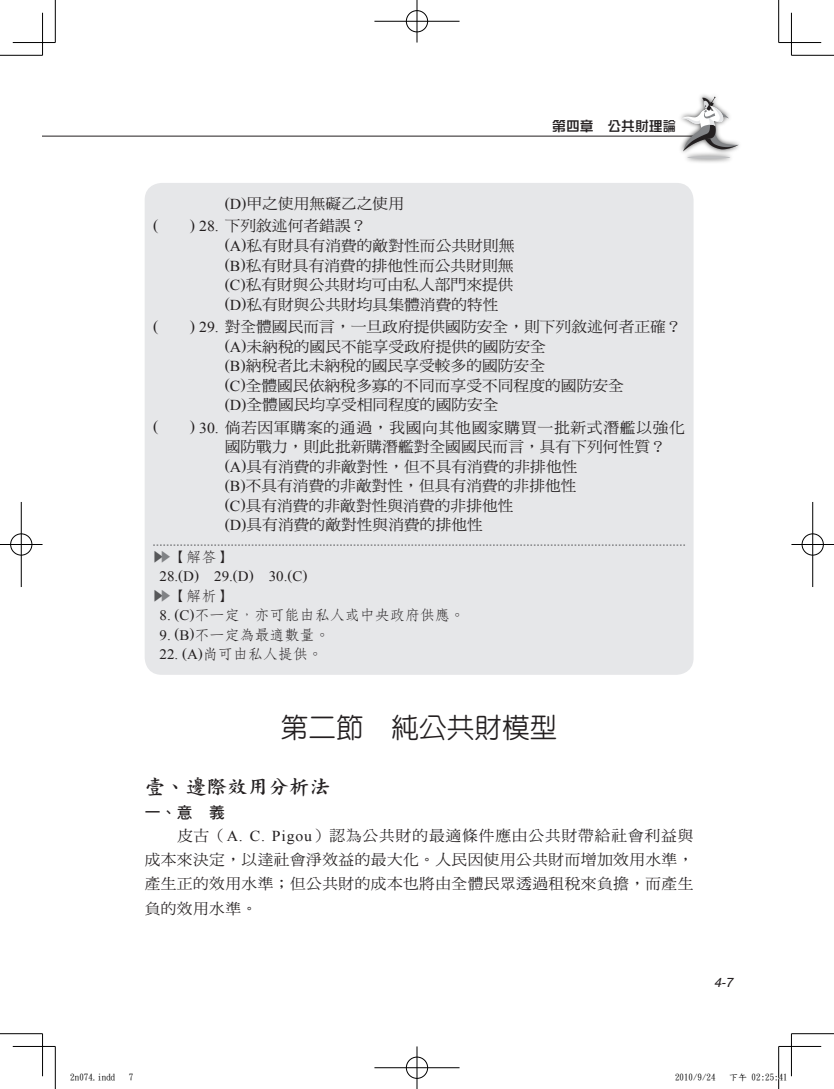
<style>
.page{position:relative;width:834px;height:1089px;background:#fff}
.page>*{position:absolute;margin:0;border:0;box-sizing:border-box;transform-origin:0 0}
.t1{font:500 27.6px "AR Yuan B5";color:#231f20}
.t2{font:20.7px "DF Kai Shu Std W7";color:#231f20}
.t3{font:15.75px "DF Hei Std W7";color:#231f20}
.t4{font:15.15px/19.5px "DF Ming Std W5";color:#231f20;scale:1.04 1}
.t5{font:15.15px "Times New Roman";color:#231f20;scale:1.04 1}
.t6{font:14.4px "DF Fang Song Std W4";color:#231f20;scale:1.04 1}
.t7{font:14.4px "Times New Roman";color:#231f20;scale:1.04 1}
.t8{font:13.8px "DF Zong Yi Std W5";color:#231f20}
.t9{font:italic 13.5px "Swiss 721 BT";color:#231f20}
.t10{font:10.8px "DF Kai Shu Std W5";color:#57585a;scale:1.25 1}
.t11{font:10.8px "DF Kai Shu Std W5";color:#808285;scale:1.25 1}
.t12{font:9px "DF Kai Shu SB Estd BF";color:#000}
.s1{font-family:"Times New Roman"}
</style>
<div class="page">
<hr style="left:43px;top:136px;width:650px;height:1px;background:#231f20">
<img style="left:674px;top:94px;width:65px;height:69px">
<svg style="left:681px;top:97px;width:57px;height:62px"></svg>
<div style="left:145px;top:183px;width:548px;height:492px;background:#e6e7e9;border-radius:17px"></div>
<svg style="left:153px;top:545px;width:532px;height:1px"></svg>
<hr style="left:0;top:55px;width:43px;height:1px;background:#000">
<hr style="left:791px;top:55px;width:42px;height:1px;background:#000">
<hr style="left:0;top:1033px;width:43px;height:1px;background:#000">
<hr style="left:791px;top:1033px;width:42px;height:1px;background:#000">
<hr style="left:55px;top:0;width:1px;height:43px;background:#000">
<hr style="left:55px;top:1046px;width:1px;height:43px;background:#000">
<hr style="left:778px;top:0;width:1px;height:43px;background:#000">
<hr style="left:778px;top:1046px;width:1px;height:43px;background:#000">
<hr style="left:13px;top:42px;width:42px;height:1px;background:#000">
<hr style="left:778px;top:42px;width:43px;height:1px;background:#000">
<hr style="left:13px;top:1046px;width:42px;height:1px;background:#000">
<hr style="left:778px;top:1046px;width:43px;height:1px;background:#000">
<hr style="left:42px;top:13px;width:1px;height:42px;background:#000">
<hr style="left:42px;top:1033px;width:1px;height:43px;background:#000">
<hr style="left:791px;top:13px;width:1px;height:42px;background:#000">
<hr style="left:791px;top:1033px;width:1px;height:43px;background:#000">
<div style="left:405px;top:10px;width:23px;height:23px;border:2px solid #fff;border-radius:50%"></div>
<hr style="left:374px;top:20px;width:85px;height:2px;background:#fff">
<hr style="left:416px;top:0;width:2px;height:43px;background:#fff">
<div style="left:406px;top:10px;width:22px;height:22px;border:1px solid #000;border-radius:50%"></div>
<hr style="left:374px;top:21px;width:85px;height:1px;background:#000">
<hr style="left:416px;top:0;width:1px;height:43px;background:#000">
<div style="left:405px;top:1056px;width:23px;height:23px;border:2px solid #fff;border-radius:50%"></div>
<hr style="left:374px;top:1066px;width:85px;height:2px;background:#fff">
<hr style="left:416px;top:1046px;width:2px;height:43px;background:#fff">
<div style="left:406px;top:1056px;width:22px;height:22px;border:1px solid #000;border-radius:50%"></div>
<hr style="left:374px;top:1067px;width:85px;height:1px;background:#000">
<hr style="left:416px;top:1046px;width:1px;height:43px;background:#000">
<div style="left:10px;top:533px;width:23px;height:23px;border:2px solid #fff;border-radius:50%"></div>
<hr style="left:0;top:543px;width:43px;height:2px;background:#fff">
<hr style="left:20px;top:502px;width:2px;height:85px;background:#fff">
<div style="left:10px;top:533px;width:22px;height:22px;border:1px solid #000;border-radius:50%"></div>
<hr style="left:0;top:544px;width:43px;height:1px;background:#000">
<hr style="left:21px;top:502px;width:1px;height:85px;background:#000">
<div style="left:801px;top:533px;width:23px;height:23px;border:2px solid #fff;border-radius:50%"></div>
<hr style="left:791px;top:543px;width:42px;height:2px;background:#fff">
<hr style="left:811px;top:502px;width:2px;height:85px;background:#fff">
<div style="left:801px;top:533px;width:22px;height:22px;border:1px solid #000;border-radius:50%"></div>
<hr style="left:791px;top:544px;width:42px;height:1px;background:#000">
<hr style="left:812px;top:502px;width:1px;height:85px;background:#000">
<svg style="left:778px;top:1070px;width:2px;height:16px"></svg>
<p class="t4" style="left:225px;top:193px;width:174px"><span class="s1">(D)</span>甲之使用無礙乙之使用</p>
<p class="t8" style="left:552px;top:119px;width:126px">第四章　公共財理論</p>
<p class="t5" style="left:153px;top:215px;width:7px">(</p>
<p class="t4" style="left:225px;top:216px;width:280px;text-indent:-35px"><span class="s1">) 28.</span> 下列敘述何者錯誤？<br><span class="s1">(A)</span>私有財具有消費的敵對性而公共財則無<span class="s1">(B)</span>私有財具有消費的排他性而公共財則無<span class="s1">(C)</span>私有財與公共財均可由私人部門來提供<span class="s1">(D)</span>私有財與公共財均具集體消費的特性</p>
<p class="t5" style="left:153px;top:315px;width:7px">(</p>
<p class="t4" style="left:225px;top:316px;width:441px;text-indent:-35px"><span class="s1">) 29.</span> 對全體國民而言，一旦政府提供國防安全，則下列敘述何者正確？<span class="s1">(A)</span>未納稅的國民不能享受政府提供的國防安全<br><span class="s1">(B)</span>納稅者比未納稅的國民享受較多的國防安全<br><span class="s1">(C)</span>全體國民依納稅多寡的不同而享受不同程度的國防安全<br><span class="s1">(D)</span>全體國民均享受相同程度的國防安全</p>
<p class="t5" style="left:153px;top:416px;width:7px">(</p>
<p class="t4" style="left:225px;top:417px;width:444px;text-indent:-35px"><span class="s1">) 30.</span> 倘若因軍購案的通過，我國向其他國家購買一批新式潛艦以強化國防戰力，則此批新購潛艦對全國國民而言，具有下列何性質？<span class="s1">(A)</span>具有消費的非敵對性，但不具有消費的非排他性<br><span class="s1">(B)</span>不具有消費的非敵對性，但具有消費的非排他性<br><span class="s1">(C)</span>具有消費的非敵對性與消費的非排他性<br><span class="s1">(D)</span>具有消費的敵對性與消費的排他性</p>
<p class="t10" style="left:164px;top:550px;width:12px;rotate:90deg">▲</p>
<p class="t11" style="left:172px;top:550px;width:12px;rotate:90deg">▲</p>
<p class="t6" style="left:171px;top:548px;width:59px">【解答】</p>
<p class="t7" style="left:159px;top:566px;width:144px">28.(D) 29.(D) 30.(C)</p>
<p class="t10" style="left:164px;top:589px;width:12px;rotate:90deg">▲</p>
<p class="t11" style="left:172px;top:589px;width:12px;rotate:90deg">▲</p>
<p class="t6" style="left:171px;top:587px;width:59px">【解析】</p>
<p class="t6" style="left:159px;top:607px;width:295px"><span class="s1">8. (C)</span>不一定，亦可能由私人或中央政府供應。</p>
<p class="t6" style="left:159px;top:626px;width:165px"><span class="s1">9. (B)</span>不一定為最適數量。</p>
<p class="t6" style="left:159px;top:646px;width:159px"><span class="s1">22. (A)</span>尚可由私人提供。</p>
<h1 class="t1" style="left:281px;top:714px;width:278px">第二節　純公共財模型</h1>
<h2 class="t2" style="left:145px;top:775px;width:187px">壹、邊際效用分析法</h2>
<p class="t3" style="left:145px;top:803px;width:82px">一、意 義</p>
<p class="t4" style="left:145px;top:823px;width:529px;line-height:24px;text-align:justify;text-indent:32px">皮古（<span class="s1">A. C. Pigou</span>）認為公共財的最適條件應由公共財帶給社會利益與成本來決定，以達社會淨效益的最大化。人民因使用公共財而增加效用水準，產生正的效用水準；但公共財的成本也將由全體民眾透過租稅來負擔，而產生負的效用水準。</p>
<p class="t9" style="left:714px;top:974px;width:21px">4-7</p>
<p class="t12" style="left:70px;top:1072px;width:46px">2n074.indd</p>
<p class="t12" style="left:129px;top:1072px;width:6px">7</p>
<p class="t12" style="left:675px;top:1072px;width:42px">2010/9/24</p>
<p class="t12" style="left:729px;top:1072px;width:60px">下午 02:25:41</p>
</div>
